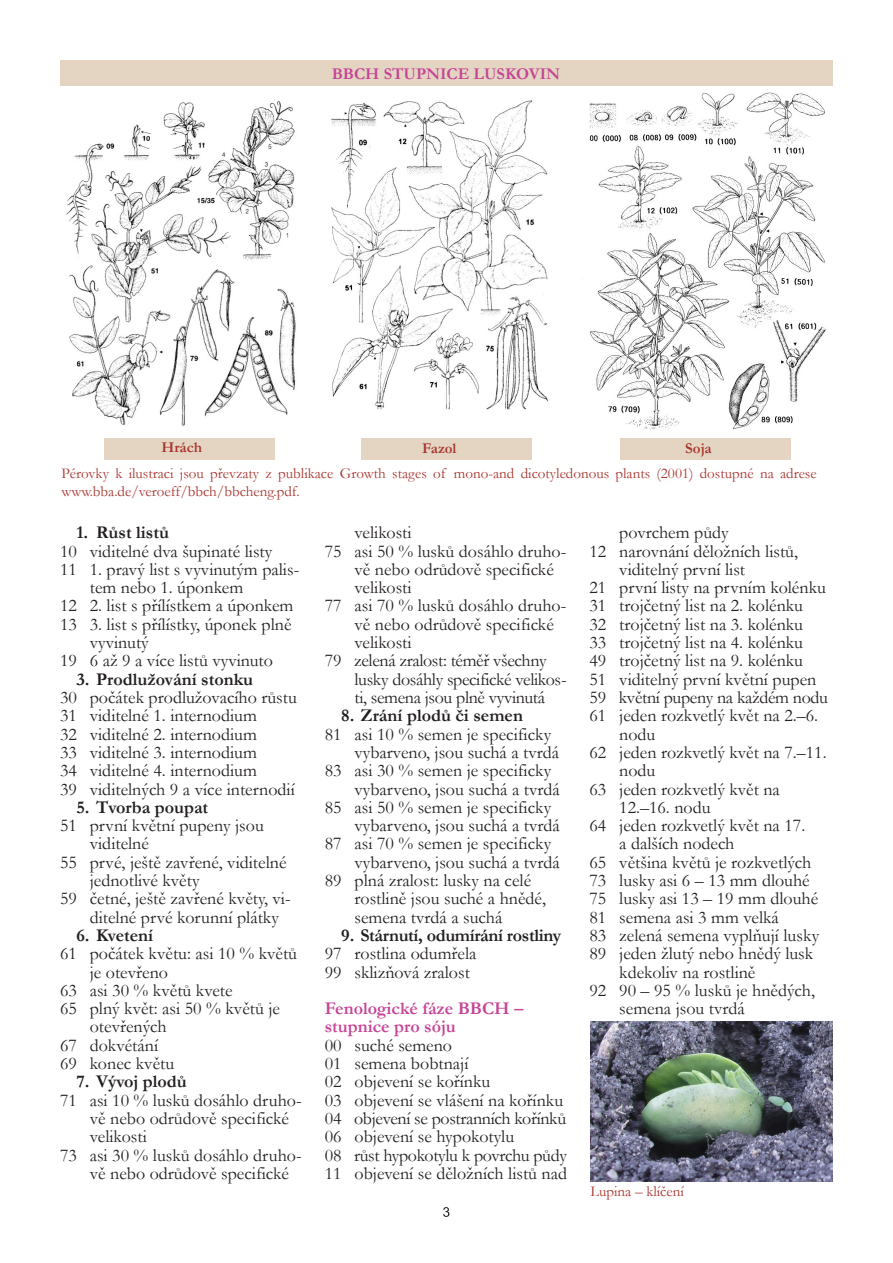
<style>
.page{position:relative;width:893px;height:1263px;background:#fff}
.page>*{position:absolute;margin:0;border:0;box-sizing:border-box;transform-origin:0 0}
.t1{font:18px/18.3px "Garamond";color:#231f20}
.t2{font:18px "Garamond";letter-spacing:-.02em;color:#231f20}
.t3{font:700 18px "Garamond";color:#231f20}
.t4{font:700 18px/18.3px "Garamond";color:#c64496}
.t5{font:700 18px "Garamond";letter-spacing:-.02em;color:#231f20}
.t6{font:700 16.5px "Garamond";color:#c64496}
.t7{font:15px/18px "Garamond";color:#a8352e}
.t8{font:700 15px "Garamond";color:#a8352e}
</style>
<div class="page">
<svg style="left:443px;top:1207px;width:6px;height:10px"></svg>
<div style="left:104px;top:438px;width:170px;height:22px;background:#e4d5c3"></div>
<div style="left:362px;top:438px;width:170px;height:22px;background:#e4d5c3"></div>
<div style="left:621px;top:438px;width:170px;height:22px;background:#e4d5c3"></div>
<img style="left:66px;top:101px;width:230px;height:325px">
<img style="left:331px;top:100px;width:217px;height:310px">
<img style="left:589px;top:92px;width:237px;height:338px">
<div style="left:60px;top:60px;width:773px;height:26px;background:#e4d5c3"></div>
<img style="left:591px;top:1021px;width:242px;height:161px">
<p class="t6" style="left:332px;top:65px;width:230px">BBCH STUPNICE LUSKOVIN</p>
<p class="t8" style="left:161px;top:440px;width:42px">Hrách</p>
<p class="t8" style="left:422px;top:440px;width:36px">Fazol</p>
<p class="t8" style="left:685px;top:440px;width:28px">Soja</p>
<p class="t7" style="left:61px;top:465px;width:757px">Pérovky k ilustraci jsou převzaty z publikace Growth stages of mono-and dicotyledonous plants (2001) dostupné na adrese www.bba.de/veroeff/bbch/bbcheng.pdf.</p>
<p class="t3" style="left:76px;top:523px;width:94px">1. Růst listů</p>
<p class="t1" style="left:60px;top:542px;width:214px">10 viditelné dva šupinaté listy</p>
<p class="t1" style="left:60px;top:560px;width:241px">11 1. pravý list s vyvinutým palis-</p>
<p class="t1" style="left:90px;top:579px;width:155px">tem nebo 1. úponkem</p>
<p class="t1" style="left:60px;top:597px;width:235px">12 2. list s přílístkem a úponkem</p>
<p class="t1" style="left:60px;top:615px;width:233px">13 3. list s přílístky, úponek plně</p>
<p class="t1" style="left:90px;top:633px;width:60px">vyvinutý</p>
<p class="t1" style="left:60px;top:652px;width:215px">19 6 až 9 a více listů vyvinuto</p>
<p class="t3" style="left:76px;top:669px;width:178px">3. Prodlužování stonku</p>
<p class="t1" style="left:60px;top:688px;width:238px">30 počátek prodlužovacího růstu<br>31 viditelné 1. internodium<br>32 viditelné 2. internodium<br>33 viditelné 3. internodium<br>34 viditelné 4. internodium<br>39 viditelných 9 a více internodií</p>
<p class="t3" style="left:76px;top:797px;width:133px">5. Tvorba poupat</p>
<p class="t1" style="left:60px;top:816px;width:205px">51 první květní pupeny jsou</p>
<p class="t1" style="left:90px;top:835px;width:61px">viditelné</p>
<p class="t1" style="left:60px;top:853px;width:228px">55 prvé, ještě zavřené, viditelné</p>
<p class="t1" style="left:90px;top:871px;width:111px">jednotlivé květy</p>
<p class="t1" style="left:60px;top:890px;width:232px">59 četné, ještě zavřené květy, vi-</p>
<p class="t1" style="left:90px;top:908px;width:191px">ditelné prvé korunní plátky</p>
<p class="t3" style="left:76px;top:925px;width:78px">6. Kvetení</p>
<p class="t1" style="left:60px;top:945px;width:239px">61 počátek květu: asi 10 % květů</p>
<p class="t1" style="left:90px;top:963px;width:80px">je otevřeno</p>
<p class="t1" style="left:60px;top:981px;width:174px">63 asi 30 % květů kvete</p>
<p class="t1" style="left:60px;top:999px;width:222px">65 plný květ: asi 50 % květů je</p>
<p class="t1" style="left:90px;top:1018px;width:78px">otevřených</p>
<p class="t1" style="left:60px;top:1036px;width:100px">67 dokvétání</p>
<p class="t1" style="left:60px;top:1054px;width:116px">69 konec květu</p>
<p class="t3" style="left:76px;top:1072px;width:112px">7. Vývoj plodů</p>
<p class="t1" style="left:60px;top:1091px;width:243px">71 asi 10 % lusků dosáhlo druho-</p>
<p class="t1" style="left:90px;top:1109px;width:201px">vě nebo odrůdově specifické</p>
<p class="t1" style="left:90px;top:1128px;width:59px">velikosti</p>
<p class="t1" style="left:60px;top:1146px;width:243px">73 asi 30 % lusků dosáhlo druho-</p>
<p class="t1" style="left:90px;top:1164px;width:201px">vě nebo odrůdově specifické</p>
<p class="t1" style="left:354px;top:524px;width:59px">velikosti</p>
<p class="t1" style="left:325px;top:542px;width:243px">75 asi 50 % lusků dosáhlo druho-</p>
<p class="t1" style="left:354px;top:560px;width:201px">vě nebo odrůdově specifické</p>
<p class="t1" style="left:354px;top:579px;width:59px">velikosti</p>
<p class="t1" style="left:325px;top:597px;width:243px">77 asi 70 % lusků dosáhlo druho-</p>
<p class="t1" style="left:354px;top:615px;width:201px">vě nebo odrůdově specifické</p>
<p class="t1" style="left:354px;top:633px;width:59px">velikosti</p>
<p class="t2" style="left:325px;top:651px;width:223px">79 zelená zralost: téměř všechny</p>
<p class="t2" style="left:354px;top:669px;width:214px">lusky dosáhly specifické velikos-</p>
<p class="t2" style="left:354px;top:687px;width:192px">ti, semena jsou plně vyvinutá</p>
<p class="t3" style="left:341px;top:706px;width:183px">8. Zrání plodů či semen</p>
<p class="t1" style="left:325px;top:725px;width:228px">81 asi 10 % semen je specificky</p>
<p class="t1" style="left:354px;top:743px;width:206px">vybarveno, jsou suchá a tvrdá</p>
<p class="t1" style="left:325px;top:762px;width:228px">83 asi 30 % semen je specificky</p>
<p class="t1" style="left:354px;top:780px;width:207px">vybarveno, jsou suchá a tvrdá</p>
<p class="t1" style="left:325px;top:798px;width:228px">85 asi 50 % semen je specificky</p>
<p class="t1" style="left:354px;top:816px;width:207px">vybarveno, jsou suchá a tvrdá</p>
<p class="t1" style="left:325px;top:835px;width:228px">87 asi 70 % semen je specificky</p>
<p class="t1" style="left:354px;top:853px;width:207px">vybarveno, jsou suchá a tvrdá</p>
<p class="t1" style="left:325px;top:871px;width:208px">89 plná zralost: lusky na celé</p>
<p class="t1" style="left:354px;top:890px;width:193px">rostlině jsou suché a hnědé,</p>
<p class="t1" style="left:354px;top:908px;width:149px">semena tvrdá a suchá</p>
<p class="t5" style="left:341px;top:925px;width:221px">9. Stárnutí, odumírání rostliny</p>
<p class="t1" style="left:325px;top:945px;width:153px">97 rostlina odumřela<br>99 sklizňová zralost</p>
<p class="t4" style="left:325px;top:999px;width:200px">Fenologické fáze BBCH – stupnice pro sóju</p>
<p class="t1" style="left:325px;top:1036px;width:244px">00 suché semeno<br>01 semena bobtnají<br>02 objevení se kořínku<br>03 objevení se vlášení na kořínku<br>04 objevení se postranních kořínků<br>06 objevení se hypokotylu<br>08 růst hypokotylu k povrchu půdy<br>11 objevení se děložních listů nad</p>
<p class="t1" style="left:619px;top:524px;width:111px">povrchem půdy</p>
<p class="t1" style="left:589px;top:542px;width:210px">12 narovnání děložních listů,</p>
<p class="t1" style="left:619px;top:560px;width:127px">viditelný první list</p>
<p class="t1" style="left:589px;top:579px;width:238px">21 první listy na prvním kolénku</p>
<p class="t1" style="left:589px;top:597px;width:215px">31 trojčetný list na 2. kolénku</p>
<p class="t1" style="left:589px;top:615px;width:215px">32 trojčetný list na 3. kolénku</p>
<p class="t1" style="left:589px;top:633px;width:215px">33 trojčetný list na 4. kolénku</p>
<p class="t1" style="left:589px;top:652px;width:215px">49 trojčetný list na 9. kolénku</p>
<p class="t1" style="left:589px;top:670px;width:228px">51 viditelný první květní pupen</p>
<p class="t2" style="left:589px;top:687px;width:240px">59 květní pupeny na každém nodu</p>
<p class="t1" style="left:589px;top:707px;width:230px">61 jeden rozkvetlý květ na 2.–6.</p>
<p class="t1" style="left:619px;top:725px;width:38px">nodu</p>
<p class="t1" style="left:589px;top:743px;width:239px">62 jeden rozkvetlý květ na 7.–11.</p>
<p class="t1" style="left:619px;top:762px;width:38px">nodu</p>
<p class="t1" style="left:589px;top:780px;width:192px">63 jeden rozkvetlý květ na</p>
<p class="t1" style="left:619px;top:798px;width:93px">12.–16. nodu</p>
<p class="t1" style="left:589px;top:816px;width:217px">64 jeden rozkvetlý květ na 17.</p>
<p class="t1" style="left:619px;top:835px;width:117px">a dalších nodech</p>
<p class="t1" style="left:589px;top:853px;width:223px">65 většina květů je rozkvetlých</p>
<p class="t1" style="left:589px;top:871px;width:222px">73 lusky asi 6 – 13 mm dlouhé</p>
<p class="t1" style="left:589px;top:890px;width:230px">75 lusky asi 13 – 19 mm dlouhé</p>
<p class="t1" style="left:589px;top:908px;width:191px">81 semena asi 3 mm velká</p>
<p class="t1" style="left:589px;top:926px;width:231px">83 zelená semena vyplňují lusky</p>
<p class="t1" style="left:589px;top:945px;width:225px">89 jeden žlutý nebo hnědý lusk</p>
<p class="t1" style="left:619px;top:963px;width:138px">kdekoliv na rostlině</p>
<p class="t1" style="left:589px;top:981px;width:227px">92 90 – 95 % lusků je hnědých,</p>
<p class="t1" style="left:619px;top:999px;width:127px">semena jsou tvrdá</p>
<p class="t7" style="left:591px;top:1182px;width:95px">Lupina – klíčení</p>
</div>
